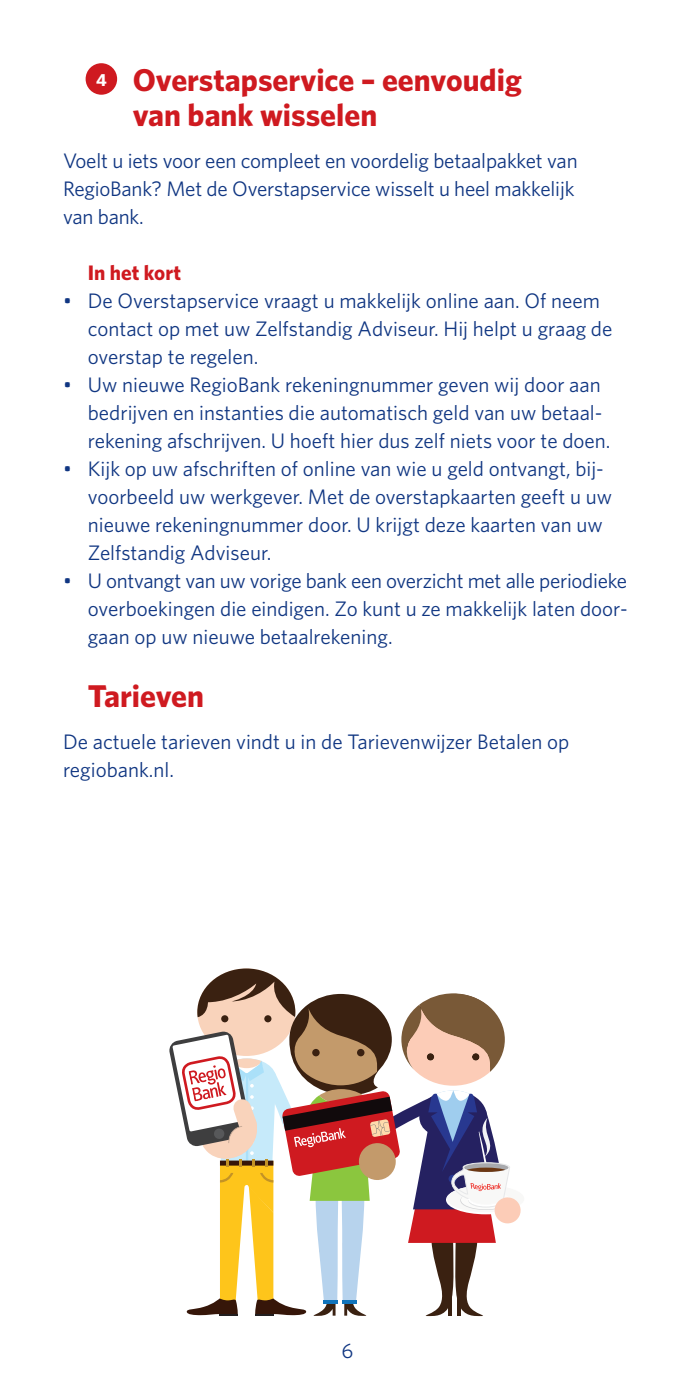
<style>
.page{position:relative;width:695px;height:1389px;background:#fff}
.page>*{position:absolute;margin:0;border:0;box-sizing:border-box;transform-origin:0 0}
.t1{font:700 31.5px/35px "Whitney";color:#cf1a20}
.t2{font:21px/28px "Whitney";color:#103682}
.t3{font:700 21px "Whitney";color:#cf1a20}
</style>
<div class="page">
<div style="left:86px;top:63px;width:31px;height:32px;background:#cf1a20;border-radius:50%"></div>
<svg style="left:169px;top:968px;width:352px;height:349px"></svg>
<div style="left:358px;top:1143px;width:38px;height:37px;background:#c39a6b;border-radius:50%"></div>
<h1 class="t1" style="left:133px;top:62px;width:390px;text-indent:-37px"><sup>4</sup> Overstapservice – eenvoudig van bank wisselen</h1>
<p class="t2" style="left:63px;top:146px;width:516px">Voelt u iets voor een compleet en voordelig betaalpakket van<br>RegioBank? Met de Overstapservice wisselt u heel makkelijk van bank.</p>
<p class="t3" style="left:88px;top:259px;width:95px">In het kort</p>
<p class="t2" style="left:88px;top:286px;width:526px;text-indent:-25px">• De Overstapservice vraagt u makkelijk online aan. Of neem contact op met uw Zelfstandig Adviseur. Hij helpt u graag de overstap te regelen.</p>
<p class="t2" style="left:88px;top:370px;width:524px;text-indent:-25px">• Uw nieuwe RegioBank rekeningnummer geven wij door aan bedrijven en instanties die automatisch geld van uw betaal&shy;rekening afschrijven. U hoeft hier dus zelf niets voor te doen.</p>
<p class="t2" style="left:88px;top:454px;width:525px;text-indent:-25px">• Kijk op uw afschriften of online van wie u geld ontvangt, bij&shy;voorbeeld uw werkgever. Met de overstapkaarten geeft u uw nieuwe rekeningnummer door. U krijgt deze kaarten van uw Zelfstandig Adviseur.</p>
<p class="t2" style="left:88px;top:566px;width:541px;text-align:justify;text-indent:-25px">• U ontvangt van uw vorige bank een overzicht met alle periodieke overboekingen die eindigen. Zo kunt u ze makkelijk laten door&shy;gaan op uw nieuwe betaalrekening.</p>
<h1 class="t1" style="left:88px;top:678px;width:118px">Tarieven</h1>
<p class="t2" style="left:63px;top:727px;width:507px">De actuele tarieven vindt u in de Tarievenwijzer Betalen op regiobank.nl.</p>
<p class="t2" style="left:341px;top:1336px;width:13px">6</p>
</div>
